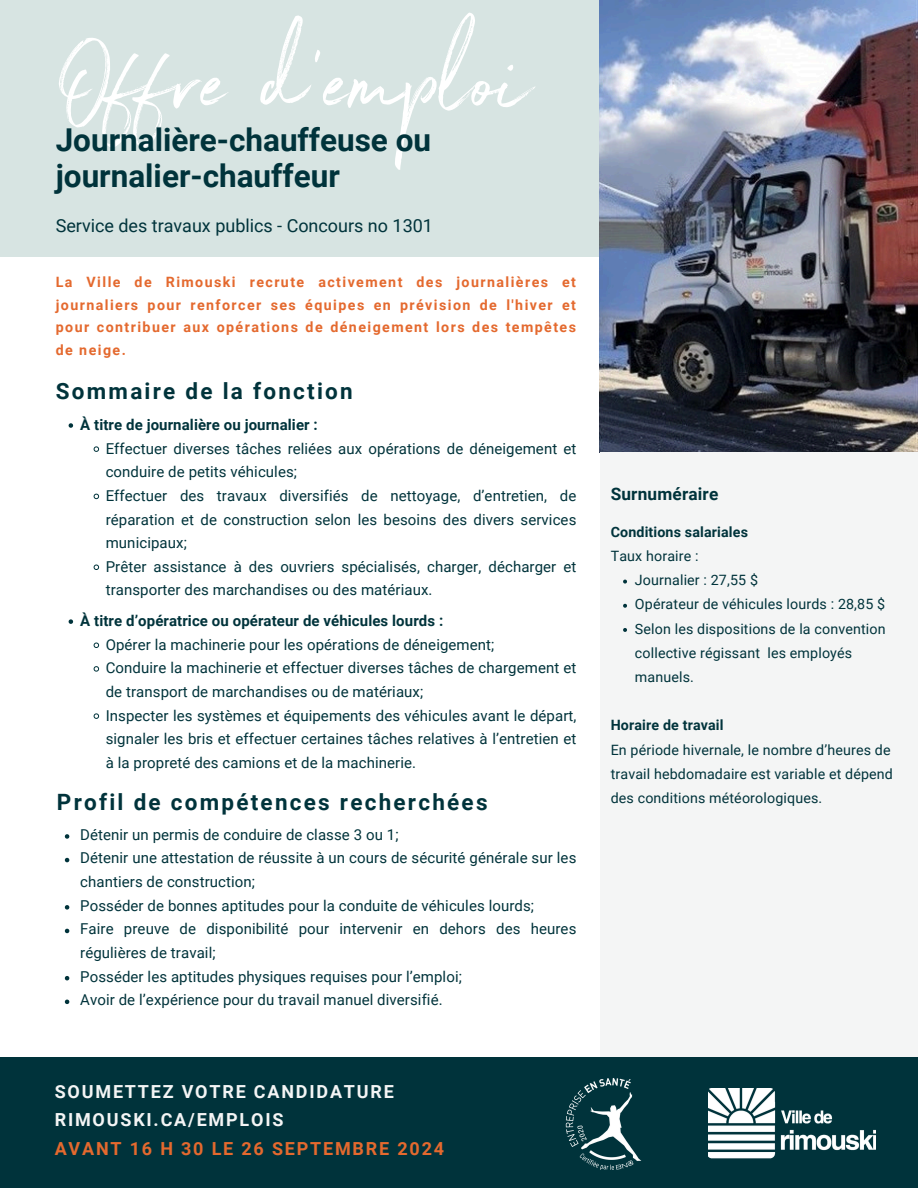
<style>
.page{position:relative;width:918px;height:1188px;background:#fff}
.page>*{position:absolute;margin:0;border:0;box-sizing:border-box;transform-origin:0 0}
.t1{font:112.05px "Northwell";color:#fff}
.t2{font:700 31.5px/36px "Roboto";color:#00333b}
.t3{font:700 22.5px "Roboto";letter-spacing:.1em;color:#00333b}
.t4{font:700 18px/28.2px "Roboto";letter-spacing:.1em;color:#f4f5f5}
.t5{font:18px "Roboto";color:#00333b}
.t6{font:700 18px "Roboto";letter-spacing:.1em;color:#e4692e}
.t7{font:700 17.25px "Roboto";letter-spacing:.01em;color:#00333b}
.t8{font:15px/23.7px "Roboto";letter-spacing:.005em;color:#00333b}
.t9{font:700 15px "Roboto";letter-spacing:.005em;color:#00333b}
.t10{font:14.25px/24.2px "Roboto";letter-spacing:.01em;color:#00333b}
.t11{font:700 14.25px/22.5px "Roboto";letter-spacing:.1em;color:#e4692e;text-align:justify}
.t12{font:700 14.25px "Roboto";letter-spacing:.01em;color:#00333b}
</style>
<div class="page">
<div style="left:0;top:0;width:918px;height:257px;background:#d7e4e2"></div>
<img style="left:599px;top:0;width:319px;height:452px">
<div style="left:600px;top:452px;width:318px;height:607px;background:#f4f5f5"></div>
<div style="left:0;top:1057px;width:918px;height:131px;background:#00333b"></div>
<img style="left:708px;top:1088px;width:168px;height:71px">
<img style="left:565px;top:1078px;width:77px;height:92px">
<svg style="left:623px;top:580px;width:4px;height:4px"></svg>
<svg style="left:623px;top:604px;width:4px;height:4px"></svg>
<svg style="left:623px;top:628px;width:4px;height:4px"></svg>
<svg style="left:65px;top:834px;width:4px;height:5px"></svg>
<svg style="left:65px;top:858px;width:4px;height:4px"></svg>
<svg style="left:65px;top:905px;width:4px;height:5px"></svg>
<svg style="left:65px;top:929px;width:4px;height:4px"></svg>
<svg style="left:65px;top:976px;width:4px;height:4px"></svg>
<svg style="left:65px;top:1000px;width:4px;height:4px"></svg>
<svg style="left:69px;top:423px;width:4px;height:5px"></svg>
<svg style="left:94px;top:446px;width:5px;height:6px"></svg>
<svg style="left:94px;top:494px;width:5px;height:5px"></svg>
<svg style="left:94px;top:565px;width:5px;height:5px"></svg>
<svg style="left:69px;top:619px;width:4px;height:5px"></svg>
<svg style="left:94px;top:643px;width:5px;height:5px"></svg>
<svg style="left:94px;top:666px;width:5px;height:6px"></svg>
<svg style="left:94px;top:713px;width:5px;height:6px"></svg>
<h6 class="t1" style="left:55px;top:2px;width:478px">Offre d'emploi</h6>
<p class="t2" style="left:56px;top:122px;width:377px">Journalière-chauffeuse ou journalier-chauffeur</p>
<h5 class="t5" style="left:56px;top:215px;width:379px">Service des travaux publics - Concours no 1301</h5>
<p class="t11" style="left:56px;top:271px;width:522px">La Ville de Rimouski recrute activement des journalières et journaliers pour renforcer ses équipes en prévision de l'hiver et pour contribuer aux opérations de déneigement lors des tempêtes de neige.</p>
<p class="t3" style="left:56px;top:378px;width:298px">Sommaire de la fonction</p>
<p class="t9" style="left:80px;top:416px;width:239px">À titre de journalière ou journalier :</p>
<p class="t8" style="left:106px;top:437px;width:472px">Effectuer diverses tâches reliées aux opérations de déneigement et conduire de petits véhicules;</p>
<p class="t8" style="left:106px;top:484px;width:472px;text-align:justify">Effectuer des travaux diversifiés de nettoyage, d’entretien, de réparation et de construction selon les besoins des divers services municipaux;</p>
<p class="t8" style="left:106px;top:555px;width:472px">Prêter assistance à des ouvriers spécialisés, charger, décharger et transporter des marchandises ou des matériaux.</p>
<p class="t9" style="left:80px;top:612px;width:365px">À titre d’opératrice ou opérateur de véhicules lourds :</p>
<p class="t8" style="left:106px;top:633px;width:390px">Opérer la machinerie pour les opérations de déneigement;</p>
<h4 class="t8" style="left:106px;top:656px;width:472px">Conduire la machinerie et effectuer diverses tâches de chargement et de transport de marchandises ou de matériaux;</h4>
<h4 class="t8" style="left:106px;top:704px;width:472px;text-align:justify">Inspecter les systèmes et équipements des véhicules avant le départ, signaler les bris et effectuer certaines tâches relatives à l’entretien et à la propreté des camions et de la machinerie.</h4>
<h3 class="t3" style="left:57px;top:789px;width:432px">Profil de compétences recherchées</h3>
<p class="t8" style="left:80px;top:823px;width:320px">Détenir un permis de conduire de classe 3 ou 1;</p>
<p class="t8" style="left:80px;top:846px;width:498px">Détenir une attestation de réussite à un cours de sécurité générale sur les chantiers de construction;</p>
<p class="t8" style="left:80px;top:894px;width:455px">Posséder de bonnes aptitudes pour la conduite de véhicules lourds;</p>
<p class="t8" style="left:80px;top:917px;width:498px">Faire preuve de disponibilité pour intervenir en dehors des heures régulières de travail;</p>
<p class="t8" style="left:80px;top:965px;width:383px">Posséder les aptitudes physiques requises pour l’emploi;</p>
<p class="t8" style="left:80px;top:988px;width:364px">Avoir de l’expérience pour du travail manuel diversifié.</p>
<p class="t4" style="left:55px;top:1078px;width:341px">SOUMETTEZ VOTRE CANDIDATURE<br>RIMOUSKI.CA/EMPLOIS</p>
<p class="t6" style="left:55px;top:1138px;width:391px">AVANT 16 H 30 LE 26 SEPTEMBRE 2024</p>
<h3 class="t7" style="left:611px;top:484px;width:109px">Surnuméraire</h3>
<p class="t12" style="left:611px;top:524px;width:139px">Conditions salariales</p>
<p class="t10" style="left:611px;top:544px;width:89px">Taux horaire :</p>
<p class="t10" style="left:635px;top:568px;width:125px">Journalier : 27,55 $</p>
<p class="t10" style="left:635px;top:592px;width:252px">Opérateur de véhicules lourds : 28,85 $</p>
<p class="t10" style="left:635px;top:617px;width:252px">Selon les dispositions de la convention collective régissant les employés manuels.</p>
<p class="t12" style="left:611px;top:717px;width:114px">Horaire de travail</p>
<p class="t10" style="left:611px;top:738px;width:284px">En période hivernale, le nombre d’heures de travail hebdomadaire est variable et dépend des conditions météorologiques.</p>
</div>
